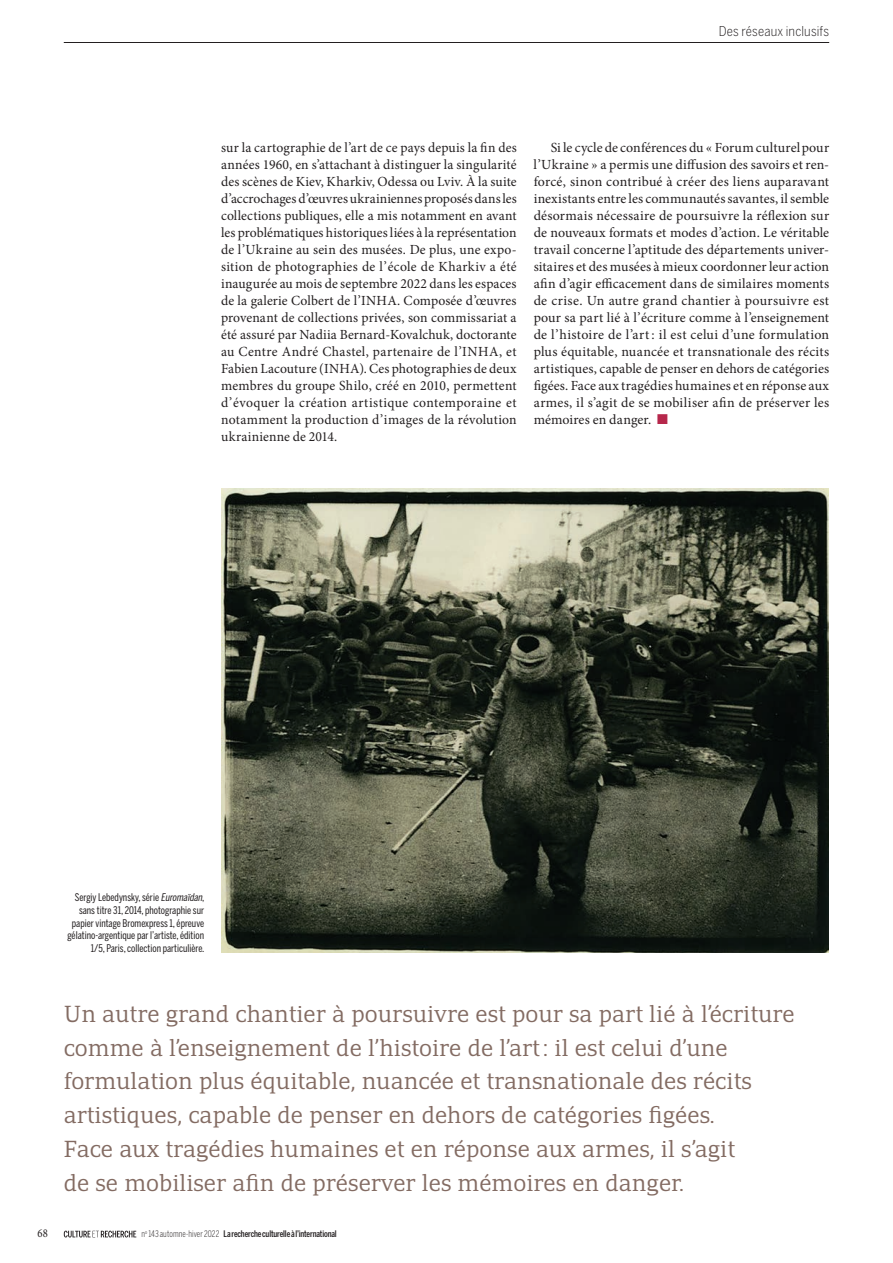
<style>
.page{position:relative;width:893px;height:1263px;background:#fff}
.page>*{position:absolute;margin:0;border:0;box-sizing:border-box;transform-origin:0 0}
.t1{font:300 22.5px/33.8px "PF Adamant Pro";color:#836b62}
.t2{font:13.95px/17px "Minion Pro";letter-spacing:.015em;color:#231f20;text-align:justify}
.t3{font:300 13.5px "Benton Sans Cond";letter-spacing:.015em;color:#231f20}
.t4{font:12px "Minion Pro";color:#231f20;scale:.89 1}
.t5{font:10.5px/12.8px "Benton Sans Comp";color:#231f20;text-align:right}
.t6{font:500 9px "Benton Sans Comp";letter-spacing:-.015em;color:#231f20}
.s1{color:#b6274b}
.s2{font-style:italic}
.s3{font-weight:300}
</style>
<div class="page">
<hr style="left:64px;top:42px;width:765px;height:1px;background:#231f20">
<svg style="left:64px;top:1231px;width:72px;height:6px"></svg>
<img style="left:221px;top:489px;width:608px;height:463px">
<p class="t3" style="left:719px;top:23px;width:112px">Des réseaux inclusifs</p>
<p class="t2" style="left:221px;top:139px;width:297px">sur la cartographie de l’art de ce pays depuis la fin des années 1960, en s’attachant à distinguer la singularité des scènes de Kiev, Kharkiv, Odessa ou Lviv. À la suite d’accrochages d’œuvres ukrainiennes proposés dans les collections publiques, elle a mis notamment en avant les problématiques historiques liées à la représentation de l’Ukraine au sein des musées. De plus, une expo&shy;sition de photographies de l’école de Kharkiv a été inaugurée au mois de septembre 2022 dans les espaces de la galerie Colbert de l’INHA. Composée d’œuvres provenant de collections privées, son commissariat a été assuré par Nadiia Bernard-Kovalchuk, doctorante au Centre André Chastel, partenaire de l’INHA, et Fabien Lacouture (INHA). Ces photographies de deux membres du groupe Shilo, créé en 2010, permettent d’évoquer la création artistique contemporaine et notamment la production d’images de la révolution ukrainienne de 2014.</p>
<p class="t2" style="left:534px;top:139px;width:297px;text-indent:17px">Si le cycle de conférences du « Forum culturelpour l’Ukraine » a permis une diffusion des savoirs et ren&shy;forcé, sinon contribué à créer des liens auparavant inexistants entre les communautés savantes, il semble désormais nécessaire de poursuivre la réflexion sur de nouveaux formats et modes d’action. Le véritable travail concerne l’aptitude des départements univer&shy;sitaires et des musées à mieux coordonner leur action afin d’agir efficacement dans de similaires moments de crise. Un autre grand chantier à poursuivre est pour sa part lié à l’écriture comme à l’enseignement de l’histoire de l’art: il est celui d’une formulation plus équitable, nuancée et transnationale des récits artistiques, capable de penser en dehors de catégories figées. Face aux tragédies humaines et en réponse aux armes, il s’agit de se mobiliser afin de préserver les mémoires en danger. <span class="s1">■</span></p>
<p class="t5" style="left:67px;top:891px;width:139px">Sergiy Lebedynsky, série <span class="s2">Euromaïdan</span>, sans titre 31, 2014, photographie sur papier vintage Bromexpress 1, épreuve gélatino-argentique par l’artiste, édition 1/5, Paris, collection particulière.</p>
<p class="t4" style="left:38px;top:1225px;width:13px">68</p>
<p class="t1" style="left:64px;top:997px;width:732px">Un autre grand chantier à poursuivre est pour sa part lié à l’écriture comme à l’enseignement de l’histoire de l’art: il est celui d’une formulation plus équitable, nuancée et transnationale des récits artistiques, capable de penser en dehors de catégories figées.<br>Face aux tragédies humaines et en réponse aux armes, il s’agit<br>de se mobiliser afin de préserver les mémoires en danger.</p>
<p class="t6" style="left:141px;top:1229px;width:197px"><span class="s3">n</span><sup>o</sup> <span class="s3">143 automne-hiver 2022</span> La recherche culturelle à l’international</p>
</div>
